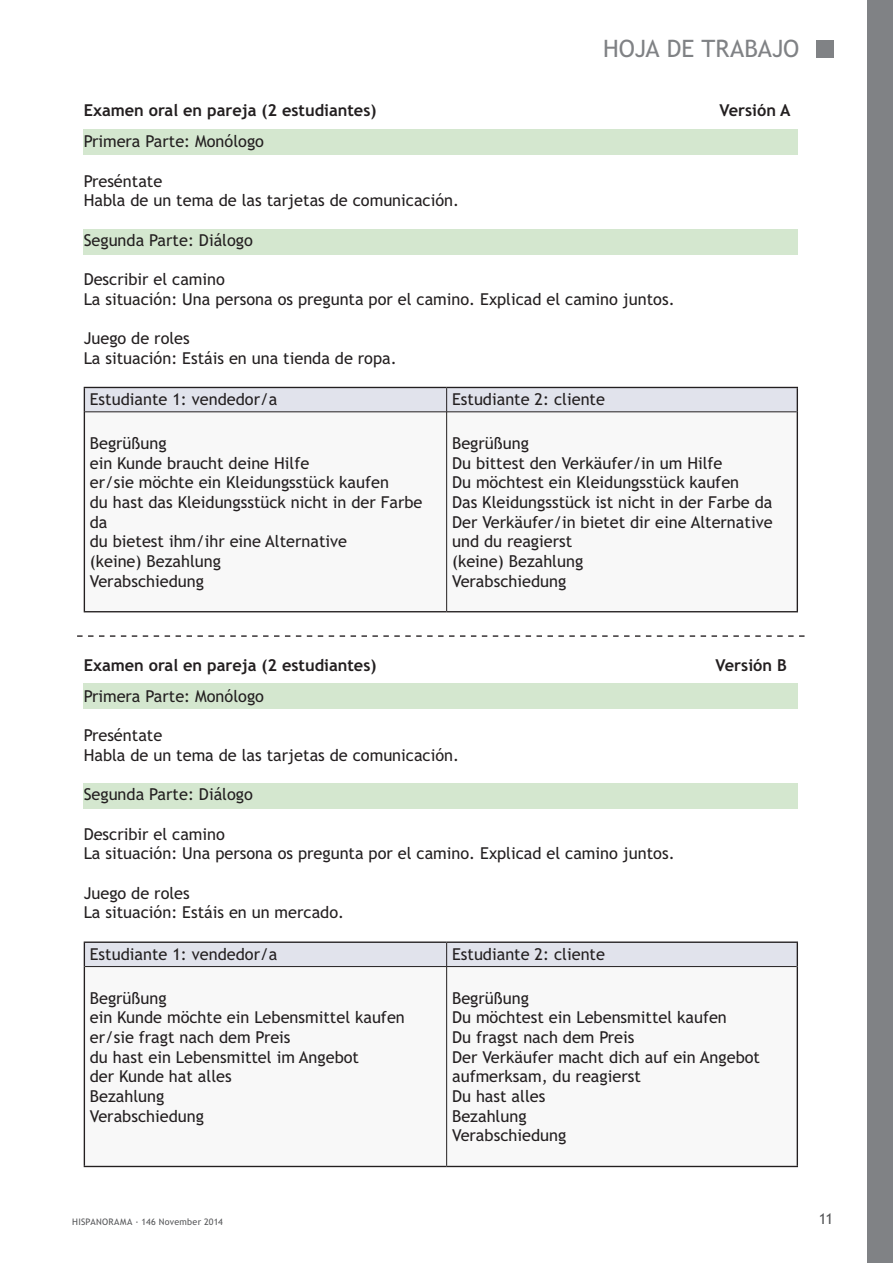
<style>
.page{position:relative;width:893px;height:1263px;background:#fff}
.page>*{position:absolute;margin:0;border:0;box-sizing:border-box;transform-origin:0 0}
.t1{font:24px "Trebuchet";letter-spacing:-.005em;color:#808285}
.t2{font:16.35px/19.6px "Trebuchet";color:#231f20}
.t3{font:700 16.35px "Trebuchet";color:#231f20}
.t4{font:15px "Trebuchet";color:#57585a}
.t5{font:9px "Trebuchet";letter-spacing:.025em;color:#57585a}
</style>
<div class="page">
<div style="left:867px;top:0;width:26px;height:1263px;background:#808285"></div>
<div style="left:816px;top:40px;width:17px;height:17px;background:#808285"></div>
<div style="left:84px;top:229px;width:714px;height:25px;background:#d4e7cf"></div>
<div style="left:84px;top:129px;width:714px;height:25px;background:#d4e7cf"></div>
<svg style="left:85px;top:413px;width:712px;height:198px"></svg>
<hr style="left:84px;top:412px;width:1px;height:199px;background:#231f20">
<hr style="left:797px;top:412px;width:1px;height:199px;background:#231f20">
<hr style="left:84px;top:611px;width:363px;height:1px;background:#231f20">
<hr style="left:447px;top:611px;width:351px;height:1px;background:#231f20">
<svg style="left:84px;top:387px;width:714px;height:25px;background:#d2d3db"></svg>
<hr style="left:85px;top:412px;width:362px;height:1px;background:#231f20">
<hr style="left:447px;top:412px;width:350px;height:1px;background:#231f20">
<hr style="left:446px;top:412px;width:1px;height:199px;background:#231f20">
<svg style="left:77px;top:635px;width:728px;height:2px"></svg>
<div style="left:84px;top:784px;width:714px;height:25px;background:#d4e7cf"></div>
<div style="left:84px;top:684px;width:714px;height:25px;background:#d4e7cf"></div>
<svg style="left:85px;top:967px;width:712px;height:199px"></svg>
<hr style="left:84px;top:941px;width:363px;height:2px;background:#231f20">
<hr style="left:447px;top:941px;width:351px;height:2px;background:#231f20">
<hr style="left:84px;top:966px;width:1px;height:200px;background:#231f20">
<hr style="left:797px;top:966px;width:1px;height:200px;background:#231f20">
<hr style="left:84px;top:1166px;width:363px;height:1px;background:#231f20">
<hr style="left:447px;top:1166px;width:351px;height:1px;background:#231f20">
<div style="left:84px;top:942px;width:714px;height:24px;background:#e1e3ec"></div>
<hr style="left:85px;top:966px;width:362px;height:1px;background:#231f20">
<hr style="left:447px;top:966px;width:350px;height:1px;background:#231f20">
<hr style="left:446px;top:967px;width:1px;height:199px;background:#231f20">
<h1 class="t1" style="left:603px;top:35px;width:198px">HOJA DE TRABAJO</h1>
<p class="t3" style="left:84px;top:100px;width:294px">Examen oral en pareja (2 estudiantes)</p>
<p class="t3" style="left:719px;top:100px;width:72px">Versión A</p>
<p class="t2" style="left:84px;top:132px;width:182px">Primera Parte: Monólogo</p>
<p class="t2" style="left:84px;top:171px;width:377px">Preséntate<br>Habla de un tema de las tarjetas de comunicación.</p>
<p class="t2" style="left:84px;top:230px;width:171px">Segunda Parte: Diálogo</p>
<p class="t2" style="left:84px;top:269px;width:593px">Describir el camino<br>La situación: Una persona os pregunta por el camino. Explicad el camino juntos.</p>
<p class="t2" style="left:84px;top:328px;width:315px">Juego de roles<br>La situación: Estáis en una tienda de ropa.</p>
<p class="t2" style="left:90px;top:389px;width:189px">Estudiante 1: vendedor/a</p>
<p class="t2" style="left:452px;top:389px;width:154px">Estudiante 2: cliente</p>
<p class="t2" style="left:90px;top:433px;width:334px">Begrüßung<br>ein Kunde braucht deine Hilfe<br>er/sie möchte ein Kleidungsstück kaufen<br>du hast das Kleidungsstück nicht in der Farbe da<br>du bietest ihm/ihr eine Alternative<br>(keine) Bezahlung<br>Verabschiedung</p>
<p class="t2" style="left:452px;top:433px;width:322px">Begrüßung<br>Du bittest den Verkäufer/in um Hilfe<br>Du möchtest ein Kleidungsstück kaufen<br>Das Kleidungsstück ist nicht in der Farbe da<br>Der Verkäufer/in bietet dir eine Alternative und du reagierst<br>(keine) Bezahlung<br>Verabschiedung</p>
<p class="t3" style="left:84px;top:655px;width:294px">Examen oral en pareja (2 estudiantes)</p>
<p class="t3" style="left:716px;top:655px;width:73px">Versión B</p>
<p class="t2" style="left:84px;top:686px;width:182px">Primera Parte: Monólogo</p>
<p class="t2" style="left:84px;top:726px;width:377px">Preséntate<br>Habla de un tema de las tarjetas de comunicación.</p>
<p class="t2" style="left:84px;top:785px;width:171px">Segunda Parte: Diálogo</p>
<p class="t2" style="left:84px;top:824px;width:593px">Describir el camino<br>La situación: Una persona os pregunta por el camino. Explicad el camino juntos.</p>
<p class="t2" style="left:84px;top:883px;width:262px">Juego de roles<br>La situación: Estáis en un mercado.</p>
<p class="t2" style="left:90px;top:944px;width:189px">Estudiante 1: vendedor/a</p>
<p class="t2" style="left:452px;top:944px;width:154px">Estudiante 2: cliente</p>
<p class="t2" style="left:90px;top:988px;width:317px">Begrüßung<br>ein Kunde möchte ein Lebensmittel kaufen er/sie fragt nach dem Preis<br>du hast ein Lebensmittel im Angebot<br>der Kunde hat alles<br>Bezahlung<br>Verabschiedung</p>
<p class="t2" style="left:452px;top:988px;width:309px">Begrüßung<br>Du möchtest ein Lebensmittel kaufen<br>Du fragst nach dem Preis<br>Der Verkäufer macht dich auf ein Angebot aufmerksam, du reagierst<br>Du hast alles<br>Bezahlung<br>Verabschiedung</p>
<p class="t5" style="left:72px;top:1216px;width:152px">HISPANORAMA · 146 November 2014</p>
<p class="t4" style="left:819px;top:1210px;width:16px">11</p>
</div>
